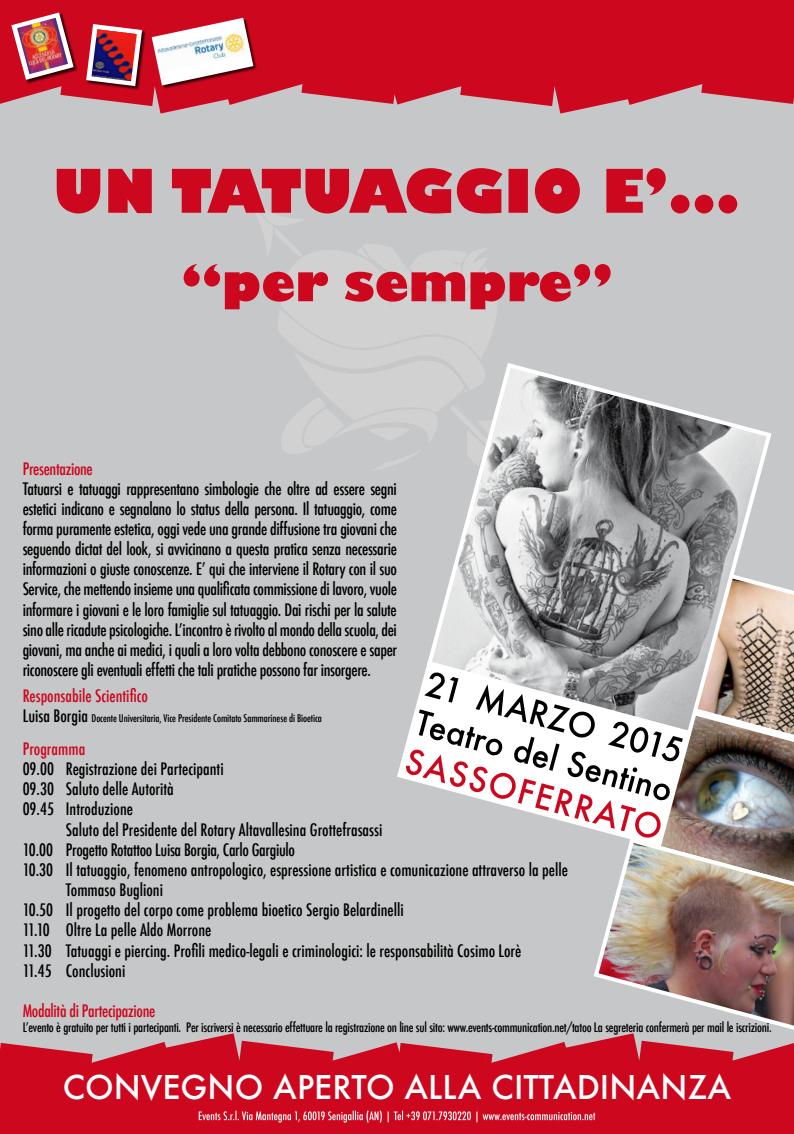
<style>
.page{position:relative;width:794px;height:1134px;background:#fff}
.page>*{position:absolute;margin:0;border:0;box-sizing:border-box;transform-origin:0 0}
.t1{font:500 32px "Futura";color:#fff}
.t2{font:500 condensed 16.8px/20.2px "Futura";color:#000;text-align:justify}
.t3{font:500 condensed 16.8px "Futura";letter-spacing:-.02em;color:#000}
.t4{font:500 condensed 16.8px "Futura";letter-spacing:-.02em;color:#cd071e}
.t5{font:500 condensed 16.8px "Futura";color:#cd071e}
.t6{font:500 condensed 12.8px "Futura";letter-spacing:-.02em;color:#000}
.t7{font:500 condensed 10.4px "Futura";letter-spacing:-.01em;color:#000}
.s1{font-size:16.8px}
</style>
<div class="page">
<div style="left:0;top:54px;width:794px;height:1048px;background:#c6c7c8"></div>
<img style="left:594px;top:903px;width:200px;height:127px">
<svg style="left:0;top:1033px;width:794px;height:101px;fill:#cd071e"></svg>
<svg style="left:0;top:0;width:794px;height:114px;fill:#cd071e"></svg>
<svg style="left:454px;top:424px;width:318px;height:140px"></svg>
<img style="left:406px;top:564px;width:388px;height:339px">
<svg style="left:57px;top:168px;width:680px;height:329px"></svg>
<svg style="left:199px;top:1110px;width:396px;height:13px;background:#d73e50"></svg>
<div style="left:12px;top:13px;width:66px;height:71px;background:#000;opacity:.75"></div>
<svg style="left:9px;top:10px;width:67px;height:72px;background:#c42639"></svg>
<div style="left:86px;top:24px;width:60px;height:66px;background:#000;opacity:.75"></div>
<div style="left:152px;top:18px;width:105px;height:72px;background:#cd071e"></div>
<svg style="left:84px;top:15px;width:172px;height:73px"></svg>
<img style="left:17px;top:18px;width:51px;height:56px">
<img style="left:91px;top:29px;width:46px;height:52px">
<img style="left:157px;top:31px;width:91px;height:41px">
<p class="t4" style="left:23px;top:457px;width:72px">Presentazione</p>
<p class="t2" style="left:23px;top:478px;width:376px">Tatuarsi e tatuaggi rappresentano simbologie che oltre ad essere segni estetici indicano e segnalano lo status della persona. Il tatuaggio, come forma puramente estetica, oggi vede una grande diffusione tra giovani che seguendo dictat del look, si avvicinano a questa pratica senza necessarie informazioni o giuste conoscenze. E’ qui che interviene il Rotary con il suo Service, che mettendo insieme una qualificata commissione di lavoro, vuole informare i giovani e le loro famiglie sul tatuaggio. Dai rischi per la salute sino alle ricadute psicologiche. L’incontro è rivolto al mondo della scuola, dei giovani, ma anche ai medici, i quali a loro volta debbono conoscere e saper riconoscere gli eventuali effetti che tali pratiche possono far insorgere.</p>
<p class="t5" style="left:23px;top:685px;width:127px">Responsabile Scientifico</p>
<p class="t7" style="left:23px;top:712px;width:301px"><span class="s1">Luisa Borgia</span> Docente Universitaria, Vice Presidente Comitato Sammarinese di Bioetica</p>
<p class="t5" style="left:23px;top:738px;width:64px">Programma</p>
<p class="t2" style="left:23px;top:759px;width:202px;text-align:left">09.00 Registrazione dei Partecipanti<br>09.30 Saluto delle Autorità<br>09.45 Introduzione</p>
<p class="t2" style="left:66px;top:819px;width:318px">Saluto del Presidente del Rotary Altavallesina Grottefrasassi</p>
<p class="t3" style="left:23px;top:839px;width:274px">10.00 Progetto Rotattoo Luisa Borgia, Carlo Gargiulo</p>
<p class="t2" style="left:23px;top:860px;width:547px">10.30 Il tatuaggio, fenomeno antropologico, espressione artistica e comunicazione attraverso la pelle</p>
<p class="t2" style="left:66px;top:880px;width:99px">Tommaso Buglioni</p>
<p class="t2" style="left:23px;top:900px;width:383px">10.50 Il progetto del corpo come problema bioetico Sergio Belardinelli</p>
<p class="t2" style="left:23px;top:920px;width:190px">11.10 Oltre La pelle Aldo Morrone</p>
<p class="t2" style="left:23px;top:940px;width:500px">11.30 Tatuaggi e piercing. Profili medico-legali e criminologici: le responsabilità Cosimo Lorè</p>
<p class="t2" style="left:23px;top:960px;width:104px">11.45 Conclusioni</p>
<p class="t4" style="left:23px;top:1000px;width:134px">Modalità di Partecipazione</p>
<p class="t6" style="left:23px;top:1019px;width:750px">L’evento è gratuito per tutti i partecipanti. Per iscriversi è necessario effettuare la registrazione on line sul sito: www.events-communication.net/tatoo La segreteria confermerà per mail le iscrizioni.</p>
<h1 class="t1" style="left:63px;top:1065px;width:669px">CONVEGNO APERTO ALLA CITTADINANZA</h1>
</div>
